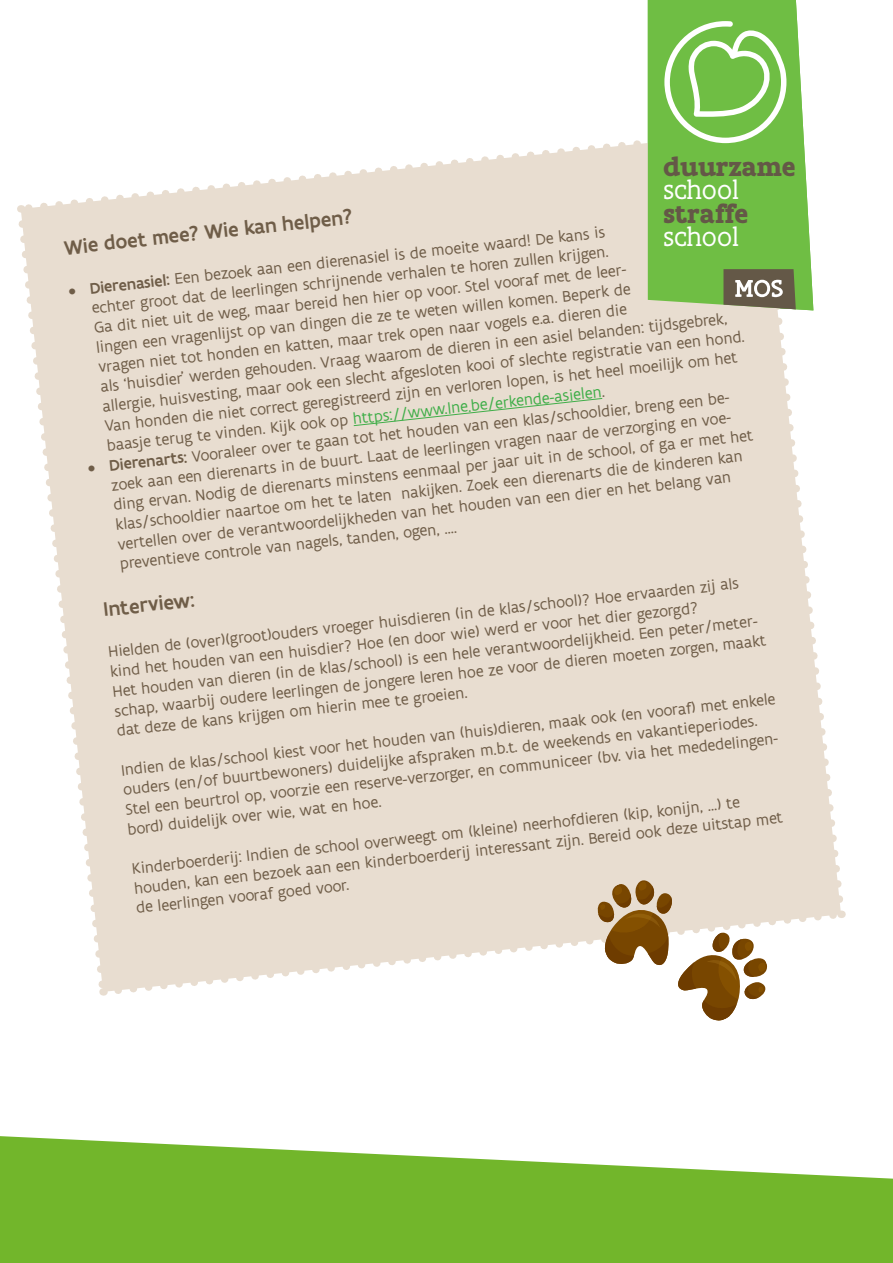
<style>
.page{position:relative;width:893px;height:1263px;background:#fff}
.page>*{position:absolute;margin:0;border:0;box-sizing:border-box;transform-origin:0 0}
.t1{font:700 27.75px/23.5px "Flanders Art Serif";letter-spacing:-.015em;color:#645847}
.t2{font:500 21px "Flanders Art Sans";color:#6f5d48}
.basistekst_in_vak{font:16.5px/19.8px "Flanders Art Sans";color:#6f5d48}
.s1{font-weight:400;color:#fff}
.s2{font-weight:500}
.s3{color:#40ae49}
</style>
<div class="page">
<svg style="left:0;top:1136px;width:893px;height:127px;fill:#72b62b"></svg>
<div style="left:110px;top:216px;width:641px;height:691px;background:#e8ddd0"></div>
<svg style="left:18px;top:216px;width:92px;height:776px"></svg>
<svg style="left:110px;top:907px;width:731px;height:87px"></svg>
<svg style="left:751px;top:303px;width:92px;height:604px"></svg>
<svg style="left:20px;top:125px;width:628px;height:91px"></svg>
<div style="left:353px;top:398px;width:250px;height:28px;background:#e8ddd0"></div>
<svg style="left:593px;top:869px;width:182px;height:152px"></svg>
<svg style="left:648px;top:0;width:165px;height:310px;background:#7cc355"></svg>
<svg style="left:723px;top:269px;width:73px;height:40px;background:#807866"></svg>
<svg style="left:664px;top:21px;width:122px;height:122px"></svg>
<p class="t1" style="left:663px;top:154px;width:134px">duurzame <span class="s1">school </span>straffe <span class="s1">school</span></p>
<p class="t2" style="left:63px;top:234px;width:291px;rotate:-6deg">Wie doet mee? Wie kan helpen?</p>
<p class="basistekst_in_vak" style="left:89px;top:277px;width:647px;text-indent:-21px;rotate:-6deg"><span class="s2">• Dierenasiel:</span> Een bezoek aan een dierenasiel is de moeite waard! De kans is<br>echter groot dat de leerlingen schrijnende verhalen te horen zullen krijgen.<br>Ga dit niet uit de weg, maar bereid hen hier op voor. Stel vooraf met de leer-<br>lingen een vragenlijst op van dingen die ze te weten willen komen. Beperk de<br>vragen niet tot honden en katten, maar trek open naar vogels e.a. dieren die<br>als ‘huisdier’ werden gehouden. Vraag waarom de dieren in een asiel belanden: tijdsgebrek, allergie, huisvesting, maar ook een slecht afgesloten kooi of slechte registratie van een hond.<br>Van honden die niet correct geregistreerd zijn en verloren lopen, is het heel moeilijk om het baasje terug te vinden. Kijk ook op <span class="s3">https://www.lne.be/erkende-asielen</span>.</p>
<p class="basistekst_in_vak" style="left:108px;top:454px;width:645px;text-indent:-21px;rotate:-6deg"><span class="s2">• Dierenarts:</span> Vooraleer over te gaan tot het houden van een klas/schooldier, breng een be&shy;zoek aan een dierenarts in de buurt. Laat de leerlingen vragen naar de verzorging en voe&shy;ding ervan. Nodig de dierenarts minstens eenmaal per jaar uit in de school, of ga er met het klas/schooldier naartoe om het te laten nakijken. Zoek een dierenarts die de kinderen kan vertellen over de verantwoordelijkheden van het houden van een dier en het belang van preventieve controle van nagels, tanden, ogen, ….</p>
<p class="t2" style="left:102px;top:596px;width:93px;rotate:-6deg">Interview:</p>
<p class="basistekst_in_vak" style="left:107px;top:641px;width:636px;rotate:-6deg">Hielden de (over)(groot)ouders vroeger huisdieren (in de klas/school)? Hoe ervaarden zij als kind het houden van een huisdier? Hoe (en door wie) werd er voor het dier gezorgd?</p>
<p class="basistekst_in_vak" style="left:111px;top:680px;width:657px;rotate:-6deg">Het houden van dieren (in de klas/school) is een hele verantwoordelijkheid. Een peter/meter&shy;schap, waarbij oudere leerlingen de jongere leren hoe ze voor de dieren moeten zorgen, maakt dat deze de kans krijgen om hierin mee te groeien.</p>
<p class="basistekst_in_vak" style="left:120px;top:759px;width:661px;rotate:-6deg">Indien de klas/school kiest voor het houden van (huis)dieren, maak ook (en vooraf) met enkele ouders (en/of buurtbewoners) duidelijke afspraken m.b.t. de weekends en vakantieperiodes.<br>Stel een beurtrol op, voorzie een reserve-verzorger, en communiceer (bv. via het mededelingen&shy;bord) duidelijk over wie, wat en hoe.</p>
<p class="basistekst_in_vak" style="left:131px;top:857px;width:654px;line-height:20.2px;rotate:-6deg">Kinderboerderij: Indien de school overweegt om (kleine) neerhofdieren (kip, konijn, …) te houden, kan een bezoek aan een kinderboerderij interessant zijn. Bereid ook deze uitstap met de leerlingen vooraf goed voor.</p>
</div>
